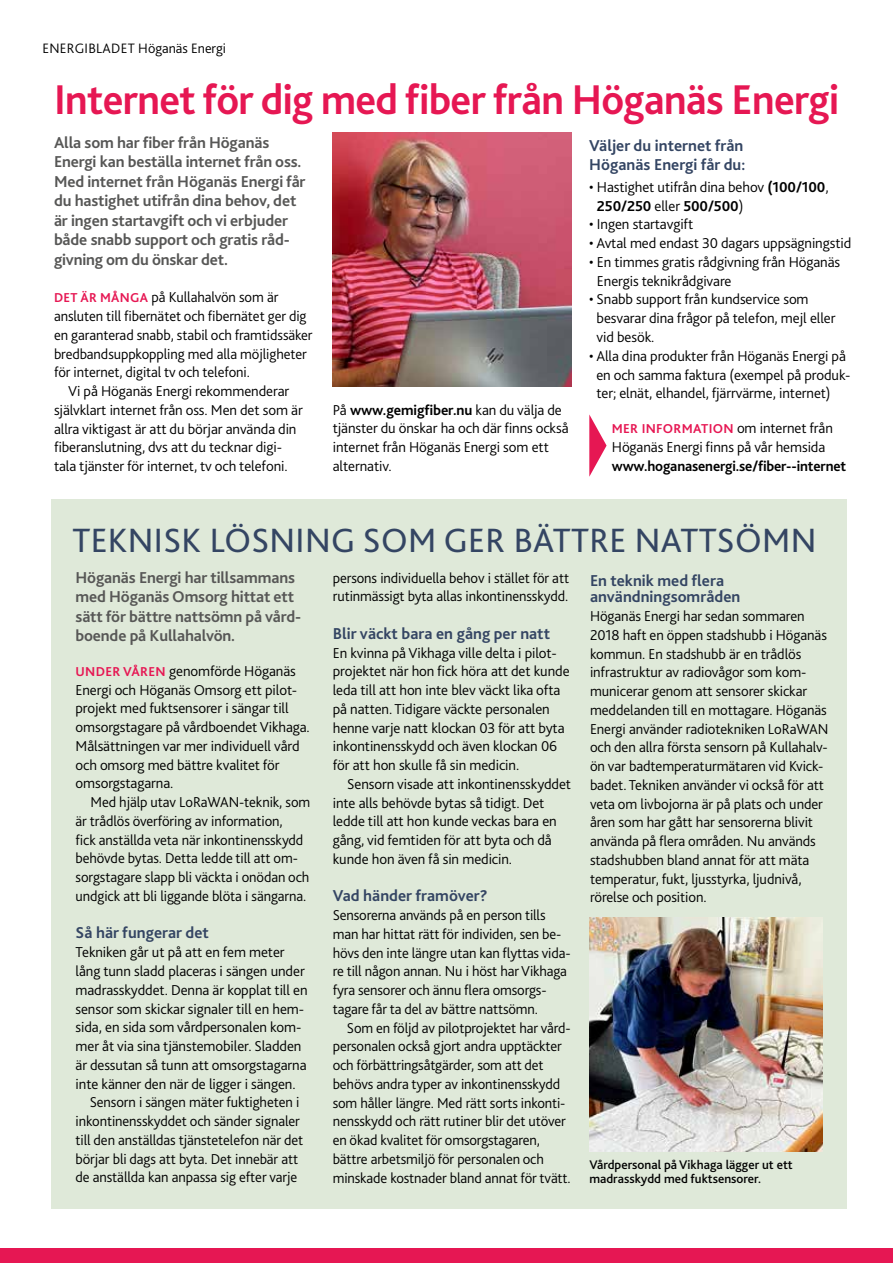
<style>
.page{position:relative;width:893px;height:1263px;background:#fff}
.page>*{position:absolute;margin:0;border:0;box-sizing:border-box;transform-origin:0 0}
.t1{font:700 43.5px "Bliss 2";letter-spacing:-.015em;color:#e61753}
.t2{font:35.25px "Bliss 2";letter-spacing:.01em;color:#344563}
.t3{font:700 16.5px/19.5px "Bliss 2";letter-spacing:-.01em;color:#575756}
.t4{font:700 16.5px/16.5px "Bliss 2";color:#344563}
.t5{font:300 15px/18.8px "Bliss 2";letter-spacing:-.005em;color:#000}
.t6{font:700 15px "Bliss 2";letter-spacing:-.01em;color:#000}
.t7{font:300 14.25px "Bliss 2";color:#000}
.t8{font:700 13.5px "Bliss 2";letter-spacing:.02em;color:#e61753}
.t9{font:500 13.05px/13.5px "Bliss 2";color:#000}
.s1{font-weight:700;font-size:13.5px;color:#e61753}
.s2{font-weight:700}
.s3{font-weight:300;font-size:15px;color:#000}
</style>
<div class="page">
<div style="left:51px;top:500px;width:796px;height:709px;background:#dfe9d9"></div>
<div style="left:0;top:1249px;width:893px;height:14px;background:#e61753"></div>
<svg style="left:589px;top:414px;width:18px;height:63px"></svg>
<img style="left:333px;top:133px;width:238px;height:254px">
<img style="left:589px;top:918px;width:234px;height:233px">
<p class="t7" style="left:43px;top:40px;width:185px">ENERGIBLADET Höganäs Energi</p>
<h1 class="t1" style="left:54px;top:73px;width:786px">Internet för dig med fiber från Höganäs Energi</h1>
<p class="t3" style="left:54px;top:132px;width:253px">Alla som har fiber från Höganäs Energi kan beställa internet från oss.<br>Med internet från Höganäs Energi får du hastighet utifrån dina behov, det är ingen startavgift och vi erbjuder både snabb support och gratis råd&shy;givning om du önskar det.</p>
<p class="t5" style="left:54px;top:288px;width:226px"><span class="s1">DET ÄR MÅNGA</span> på Kullahalvön som är</p>
<p class="t5" style="left:54px;top:307px;width:254px">ansluten till fibernätet och fibernätet ger dig</p>
<p class="t5" style="left:54px;top:325px;width:260px">en garanterad snabb, stabil och framtidssäker</p>
<p class="t5" style="left:54px;top:344px;width:254px">bredbandsuppkoppling med alla möjligheter</p>
<p class="t5" style="left:54px;top:363px;width:197px">för internet, digital tv och telefoni.</p>
<p class="t5" style="left:68px;top:382px;width:223px">Vi på Höganäs Energi rekommenderar</p>
<p class="t5" style="left:54px;top:400px;width:250px">självklart internet från oss. Men det som är</p>
<p class="t5" style="left:54px;top:419px;width:244px">allra viktigast är att du börjar använda din</p>
<p class="t5" style="left:54px;top:438px;width:230px">fiberanslutning, dvs att du tecknar digi-</p>
<p class="t5" style="left:54px;top:457px;width:235px">tala tjänster för internet, tv och telefoni.</p>
<p class="t4" style="left:589px;top:136px;width:158px;line-height:18.8px">Väljer du internet från<br>Höganäs Energi får du:</p>
<p class="t5" style="left:597px;top:178px;width:233px;text-indent:-8px">• Hastighet utifrån dina behov <span class="s2">(100/100</span>,<br><span class="s2">250/250</span> eller <span class="s2">500/500</span>)</p>
<p class="t5" style="left:589px;top:215px;width:105px">• Ingen startavgift</p>
<p class="t5" style="left:589px;top:234px;width:263px">• Avtal med endast 30 dagars uppsägningstid</p>
<p class="t5" style="left:597px;top:253px;width:245px;text-indent:-8px">• En timmes gratis rådgivning från Höganäs<br>Energis teknikrådgivare</p>
<p class="t5" style="left:597px;top:290px;width:240px;text-indent:-7px">• Snabb support från kundservice som besvarar dina frågor på telefon, mejl eller vid besök.</p>
<p class="t5" style="left:596px;top:346px;width:255px;text-indent:-7px">• Alla dina produkter från Höganäs Energi på en och samma faktura (exempel på produk&shy;ter; elnät, elhandel, fjärrvärme, internet)</p>
<p class="t5" style="left:333px;top:400px;width:237px">På <span class="s2">www.gemigfiber.nu</span> kan du välja de tjänster du önskar ha och där finns också internet från Höganäs Energi som ett alternativ.</p>
<p class="t8" style="left:612px;top:421px;width:223px">MER INFORMATION <span class="s3">om internet från</span></p>
<p class="t5" style="left:612px;top:438px;width:215px">Höganäs Energi finns på vår hemsida</p>
<p class="t6" style="left:612px;top:457px;width:236px">www.hoganasenergi.se/fiber--internet</p>
<h2 class="t2" style="left:72px;top:518px;width:745px">TEKNISK LÖSNING SOM GER BÄTTRE NATTSÖMN</h2>
<p class="t3" style="left:76px;top:567px;width:227px">Höganäs Energi har tillsammans med Höganäs Omsorg hittat ett sätt för bättre nattsömn på vård&shy;boende på Kullahalvön.</p>
<p class="t5" style="left:76px;top:661px;width:236px"><span class="s1">UNDER VÅREN</span> genomförde Höganäs Energi och Höganäs Omsorg ett pilot&shy;projekt med fuktsensorer i sängar till omsorgstagare på vårdboendet Vikhaga.<br>Målsättningen var mer individuell vård och omsorg med bättre kvalitet för omsorgstagarna.</p>
<p class="t5" style="left:76px;top:793px;width:236px;text-indent:15px">Med hjälp utav LoRaWAN-teknik, som är trådlös överföring av information,<br>fick anställda veta när inkontinensskydd behövde bytas. Detta ledde till att om&shy;sorgstagare slapp bli väckta i onödan och undgick att bli liggande blöta i sängarna.</p>
<p class="t4" style="left:76px;top:924px;width:135px">Så här fungerar det</p>
<p class="t5" style="left:76px;top:943px;width:211px">Tekniken går ut på att en fem meter</p>
<p class="t5" style="left:76px;top:961px;width:231px">lång tunn sladd placeras i sängen under</p>
<p class="t5" style="left:76px;top:980px;width:234px">madrasskyddet. Denna är kopplat till en</p>
<p class="t5" style="left:76px;top:999px;width:228px">sensor som skickar signaler till en hem-</p>
<p class="t5" style="left:76px;top:1018px;width:227px">sida, en sida som vårdpersonalen kom-</p>
<p class="t5" style="left:76px;top:1036px;width:227px">mer åt via sina tjänstemobiler. Sladden</p>
<p class="t5" style="left:76px;top:1055px;width:233px">är dessutan så tunn att omsorgstagarna</p>
<p class="t5" style="left:76px;top:1074px;width:222px">inte känner den när de ligger i sängen.</p>
<p class="t5" style="left:90px;top:1093px;width:211px">Sensorn i sängen mäter fuktigheten i</p>
<p class="t5" style="left:76px;top:1111px;width:226px">inkontinensskyddet och sänder signaler</p>
<p class="t5" style="left:76px;top:1130px;width:229px">till den anställdas tjänstetelefon när det</p>
<p class="t5" style="left:76px;top:1149px;width:224px">börjar bli dags att byta. Det innebär att</p>
<p class="t5" style="left:76px;top:1168px;width:223px">de anställda kan anpassa sig efter varje</p>
<p class="t5" style="left:333px;top:568px;width:238px">persons individuella behov i stället för att rutinmässigt byta allas inkontinensskydd.</p>
<p class="t4" style="left:333px;top:625px;width:219px">Blir väckt bara en gång per natt</p>
<p class="t5" style="left:333px;top:643px;width:238px">En kvinna på Vikhaga ville delta i pilot&shy;projektet när hon fick höra att det kunde leda till att hon inte blev väckt lika ofta på natten. Tidigare väckte personalen henne varje natt klockan 03 för att byta inkontinensskydd och även klockan 06 för att hon skulle få sin medicin.</p>
<p class="t5" style="left:333px;top:774px;width:240px;text-indent:15px">Sensorn visade att inkontinensskyddet inte alls behövde bytas så tidigt. Det ledde till att hon kunde veckas bara en gång, vid femtiden för att byta och då kunde hon även få sin medicin.</p>
<p class="t4" style="left:333px;top:887px;width:157px">Vad händer framöver?</p>
<p class="t5" style="left:333px;top:906px;width:239px">Sensorerna används på en person tills man har hittat rätt för individen, sen be&shy;hövs den inte längre utan kan flyttas vida&shy;re till någon annan. Nu i höst har Vikhaga fyra sensorer och ännu flera omsorgs&shy;tagare får ta del av bättre nattsömn.</p>
<p class="t5" style="left:333px;top:1018px;width:239px;text-indent:14px">Som en följd av pilotprojektet har vård&shy;personalen också gjort andra upptäckter och förbättringsåtgärder, som att det behövs andra typer av inkontinensskydd som håller längre. Med rätt sorts inkonti&shy;nensskydd och rätt rutiner blir det utöver en ökad kvalitet för omsorgstagaren, bättre arbetsmiljö för personalen och minskade kostnader bland annat för tvätt.</p>
<p class="t4" style="left:590px;top:572px;width:152px">En teknik med flera användningsområden</p>
<p class="t5" style="left:590px;top:607px;width:240px">Höganäs Energi har sedan sommaren 2018 haft en öppen stadshubb i Höganäs kommun. En stadshubb är en trådlös infrastruktur av radiovågor som kom&shy;municerar genom att sensorer skickar meddelanden till en mottagare. Höganäs Energi använder radiotekniken LoRaWAN och den allra första sensorn på Kullahalv&shy;ön var badtemperaturmätaren vid Kvick&shy;badet. Tekniken använder vi också för att veta om livbojorna är på plats och under åren som har gått har sensorerna blivit använda på flera områden. Nu används stadshubben bland annat för att mäta temperatur, fukt, ljusstyrka, ljudnivå, rörelse och position.</p>
<p class="t9" style="left:589px;top:1158px;width:205px">Vårdpersonal på Vikhaga lägger ut ett madrasskydd med fuktsensorer.</p>
</div>
